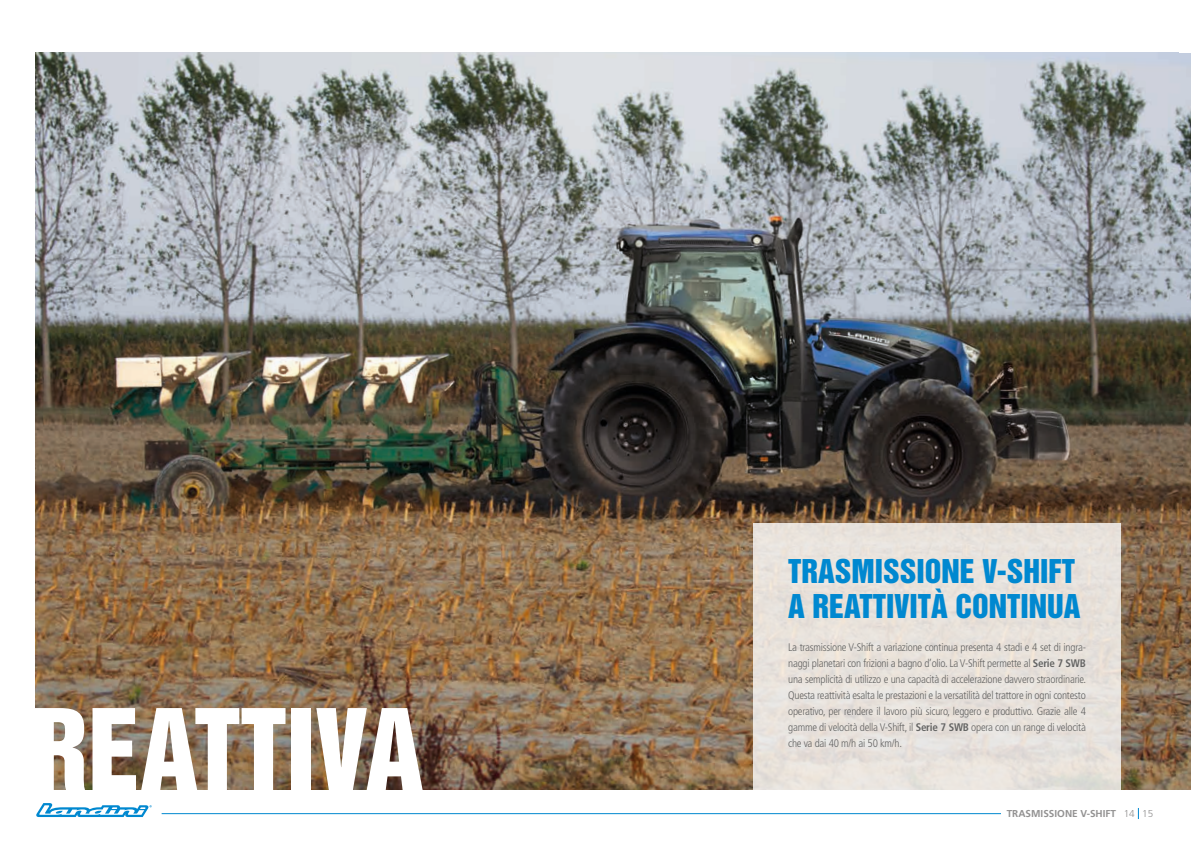
<style>
.page{position:relative;width:1191px;height:842px;background:#fff}
.page>*{position:absolute;margin:0;border:0;box-sizing:border-box;transform-origin:0 0}
.t1{font:104px "Helvetica Inserat";color:#fff}
.t2{font:30px/35px "Helvetica Inserat";color:#0088d0}
.t3{font:300 condensed 11px/16px "Frutiger LT Std";letter-spacing:-.02em;color:#646463;text-align:justify}
.t4{font:700 10px "Frutiger LT Std";color:#939292}
.s1{font-weight:700}
.s2{font-weight:300}
</style>
<div class="page">
<img style="left:35px;top:53px;width:1156px;height:736px">
<div style="left:753px;top:523px;width:367px;height:270px;background:#e8e2dc"></div>
<svg style="left:36px;top:803px;width:116px;height:14px"></svg>
<hr style="left:162px;top:813px;width:839px;height:1px;background:#0088d0">
<h1 class="t1" style="left:30px;top:688px;width:395px">REATTIVA</h1>
<h2 class="t2" style="left:788px;top:554px;width:294px">TRASMISSIONE V-SHIFT<br>A REATTIVITÀ CONTINUA</h2>
<p class="t3" style="left:788px;top:639px;width:300px">La trasmissione V-Shift a variazione continua presenta 4 stadi e 4 set di ingra&shy;naggi planetari con frizioni a bagno d’olio. La V-Shift permette al <span class="s1">Serie 7 SWB </span>una semplicità di utilizzo e una capacità di accelerazione davvero straordinarie.<br>Questa reattività esalta le prestazioni e la versatilità del trattore in ogni contesto operativo, per rendere il lavoro più sicuro, leggero e produttivo. Grazie alle 4 gamme di velocità della V-Shift, il <span class="s1">Serie 7 SWB</span> opera con un range di velocità che va dai 40 m/h ai 50 km/h.</p>
<p class="t4" style="left:1006px;top:807px;width:148px">TRASMISSIONE V-SHIFT <span class="s2">14 15</span></p>
</div>
